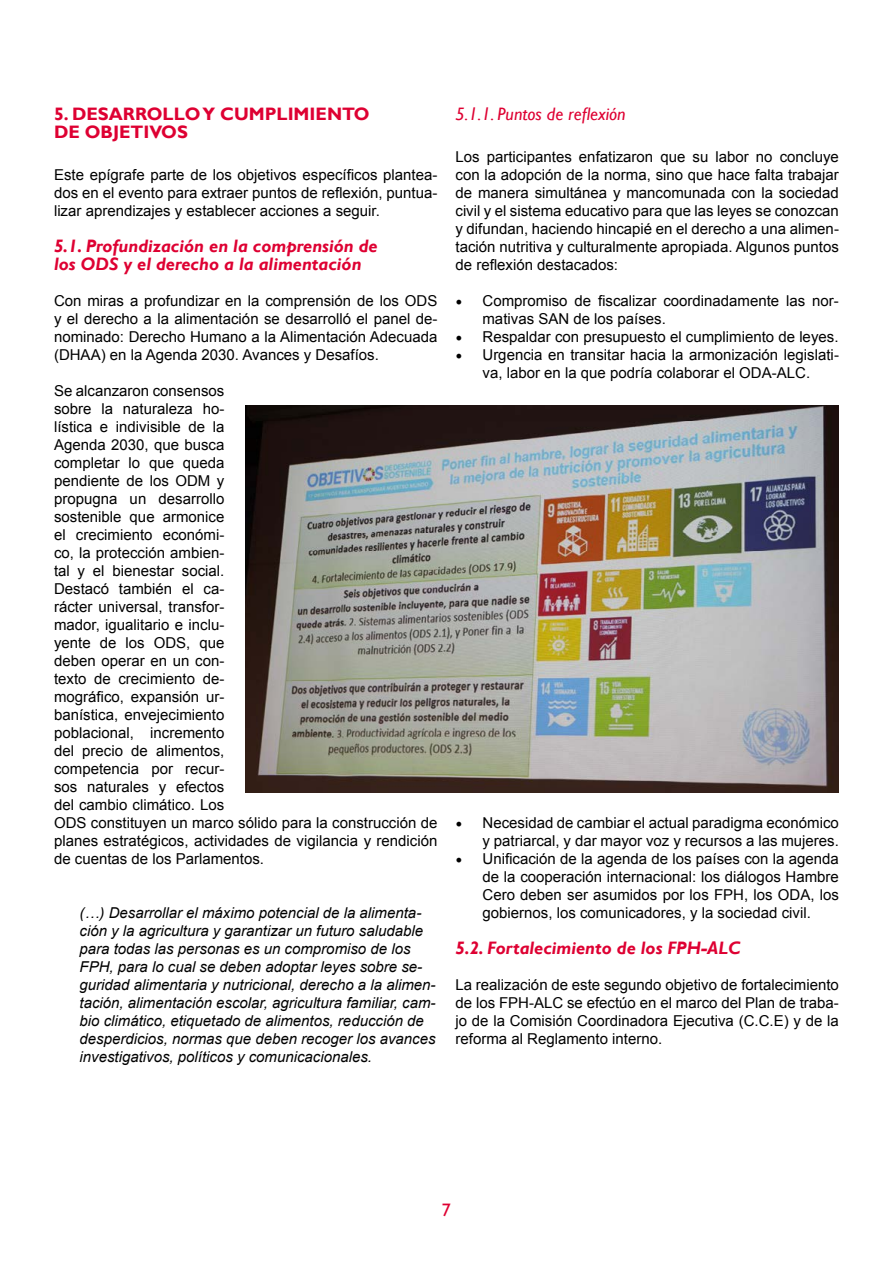
<style>
.page{position:relative;width:893px;height:1263px;background:#fff}
.page>*{position:absolute;margin:0;border:0;box-sizing:border-box;transform-origin:0 0}
.t1{font:italic 700 18px/18px "Gill Sans";color:#de0032}
.t2{font:700 18px/18px "Gill Sans";color:#de0032}
.t3{font:italic 18px "Gill Sans";color:#de0032}
.t4{font:18px "Gill Sans";color:#de0032}
.t5{font:15px/18px "Arial";color:#000;text-align:justify}
.t6{font:italic 15px/18px "Arial";color:#000}
.s1{font-family:"Minion Pro";font-size:18px}
</style>
<div class="page">
<img style="left:246px;top:405px;width:593px;height:387px">
<p class="t2" style="left:54px;top:106px;width:317px">5. DESARROLLO Y CUMPLIMIENTO<br>DE OBJETIVOS</p>
<p class="t5" style="left:54px;top:166px;width:385px">Este epígrafe parte de los objetivos específicos plantea&shy;dos en el evento para extraer puntos de reflexión, puntua&shy;lizar aprendizajes y establecer acciones a seguir.</p>
<p class="t1" style="left:54px;top:237px;width:325px">5.1. Profundización en la comprensión de los ODS y el derecho a la alimentación</p>
<p class="t5" style="left:54px;top:292px;width:385px">Con miras a profundizar en la comprensión de los ODS y el derecho a la alimentación se desarrolló el panel de&shy;nominado: Derecho Humano a la Alimentación Adecuada (DHAA) en la Agenda 2030. Avances y Desafíos.</p>
<p class="t5" style="left:54px;top:382px;width:385px;text-align:left">Se alcanzaron consensos<br>sobre la naturaleza ho-<br>lística e indivisible de la<br>Agenda 2030, que busca<br>completar lo que queda<br>pendiente de los ODM y<br>propugna un desarrollo<br>sostenible que armonice<br>el crecimiento económi-<br>co, la protección ambien-<br>tal y el bienestar social.<br>Destacó también el ca-<br>rácter universal, transfor-<br>mador, igualitario e inclu-<br>yente de los ODS, que<br>deben operar en un con-<br>texto de crecimiento de-<br>mográfico, expansión ur-<br>banística, envejecimiento<br>poblacional, incremento<br>del precio de alimentos,<br>competencia por recur-<br>sos naturales y efectos<br>del cambio climático. Los<br>ODS constituyen un marco sólido para la construcción de planes estratégicos, actividades de vigilancia y rendición de cuentas de los Parlamentos.</p>
<p class="t6" style="left:80px;top:904px;width:358px">(…) Desarrollar el máximo potencial de la alimenta&shy;ción y la agricultura y garantizar un futuro saludable para todas las personas es un compromiso de los FPH, para lo cual se deben adoptar leyes sobre se&shy;guridad alimentaria y nutricional, derecho a la alimen&shy;tación, alimentación escolar, agricultura familiar, cam&shy;bio climático, etiquetado de alimentos, reducción de desperdicios, normas que deben recoger los avances investigativos, políticos y comunicacionales.</p>
<p class="t3" style="left:455px;top:104px;width:172px">5.1.1. Puntos de reflexión</p>
<p class="t5" style="left:455px;top:148px;width:385px">Los participantes enfatizaron que su labor no concluye con la adopción de la norma, sino que hace falta trabajar de manera simultánea y mancomunada con la sociedad civil y el sistema educativo para que las leyes se conozcan y difundan, haciendo hincapié en el derecho a una alimen&shy;tación nutritiva y culturalmente apropiada. Algunos puntos de reflexión destacados:</p>
<p class="t5" style="left:482px;top:292px;width:358px;text-indent:-27px"><span class="s1">•</span> Compromiso de fiscalizar coordinadamente las nor&shy;mativas SAN de los países.</p>
<p class="t5" style="left:455px;top:328px;width:384px"><span class="s1">•</span> Respaldar con presupuesto el cumplimiento de leyes.</p>
<p class="t5" style="left:455px;top:346px;width:385px;text-align:center"><span class="s1">•</span> Urgencia en transitar hacia la armonización legislati&shy;va, labor en la que podría colaborar el ODA-ALC.</p>
<p class="t5" style="left:455px;top:814px;width:385px;text-align:right"><span class="s1">•</span> Necesidad de cambiar el actual paradigma económico y patriarcal, y dar mayor voz y recursos a las mujeres.</p>
<p class="t5" style="left:482px;top:850px;width:358px;text-indent:-27px"><span class="s1">•</span> Unificación de la agenda de los países con la agenda de la cooperación internacional: los diálogos Hambre Cero deben ser asumidos por los FPH, los ODA, los gobiernos, los comunicadores, y la sociedad civil.</p>
<p class="t1" style="left:455px;top:939px;width:286px">5.2. Fortalecimiento de los FPH-ALC</p>
<p class="t5" style="left:455px;top:976px;width:385px">La realización de este segundo objetivo de fortalecimiento de los FPH-ALC se efectúo en el marco del Plan de traba&shy;jo de la Comisión Coordinadora Ejecutiva (C.C.E) y de la reforma al Reglamento interno.</p>
<p class="t4" style="left:442px;top:1199px;width:10px">7</p>
</div>
